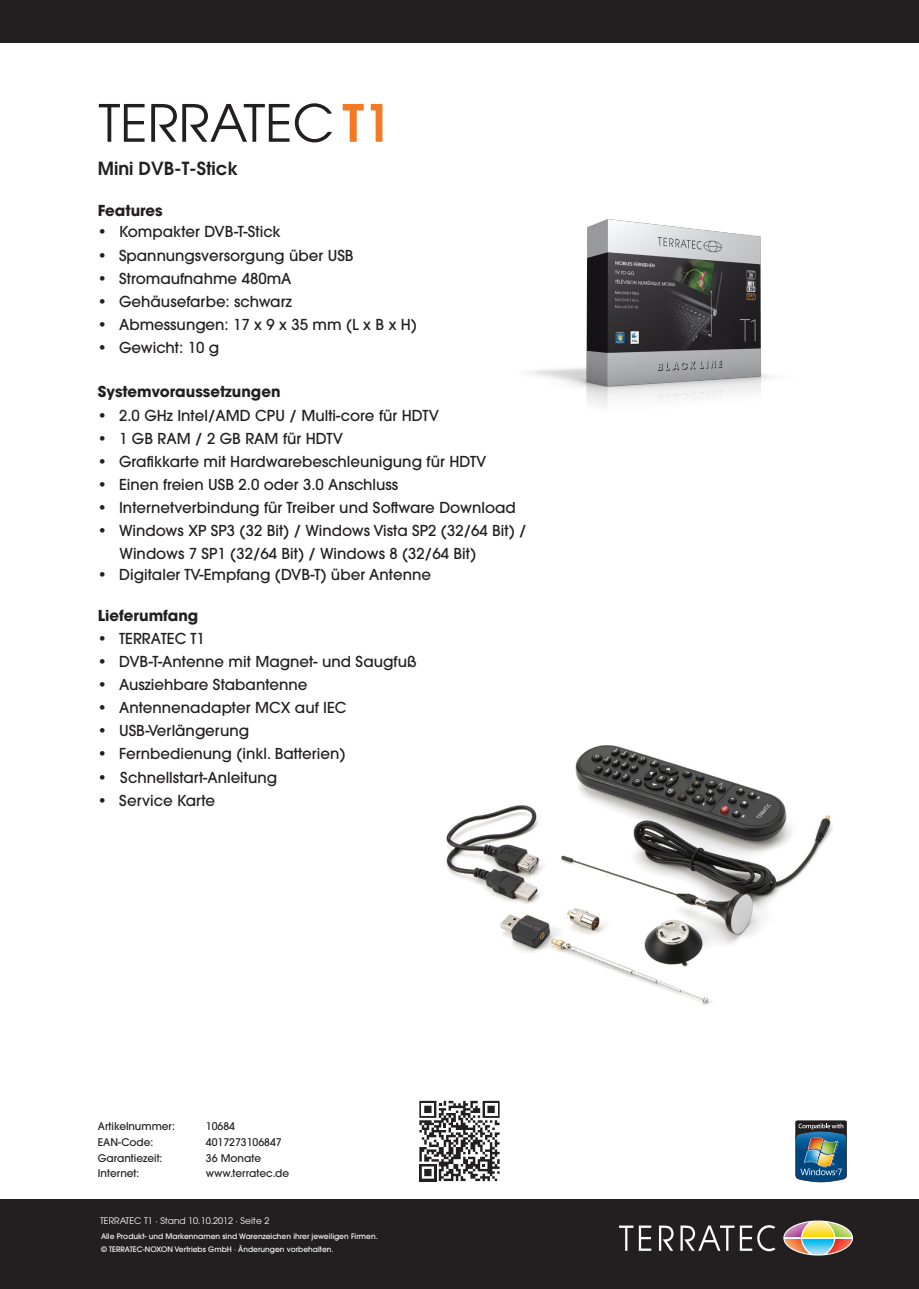
<style>
.page{position:relative;width:919px;height:1289px;background:#fff}
.page>*{position:absolute;margin:0;border:0;box-sizing:border-box;transform-origin:0 0}
.t1{font:51.15px "ITC Avant Garde Pro";color:#231f20}
.t2{font:600 18px "ITC Avant Garde Pro";color:#231f20}
.Texte_Aufzählung{font:500 15px "ITC Avant Garde Pro";color:#231f20}
.Texte_Aufzählung-2{font:700 15px "ITC Avant Garde Pro";color:#231f20}
.Texte_Aufzählung-3{font:500 10.5px "ITC Avant Garde Pro";color:#231f20}
.t3{font:9px "ITC Avant Garde Pro";color:#fff}
.t4{font:500 7.5px/13.2px "ITC Avant Garde Pro";color:#fff}
.s1{font-weight:600;color:#f47922}
</style>
<div class="page">
<div style="left:0;top:1199px;width:918px;height:89px;background:#231f20"></div>
<svg style="left:619px;top:1225px;width:32px;height:25px"></svg>
<svg style="left:659px;top:1225px;width:14px;height:25px"></svg>
<svg style="left:680px;top:1225px;width:95px;height:26px"></svg>
<svg style="left:783px;top:1220px;width:70px;height:35px"></svg>
<div style="left:0;top:0;width:918px;height:43px;background:#231f20"></div>
<img style="left:446px;top:745px;width:387px;height:260px">
<img style="left:795px;top:1120px;width:51px;height:62px">
<svg style="left:419px;top:1100px;width:81px;height:82px"></svg>
<svg style="left:419px;top:1100px;width:80px;height:80px"></svg>
<img style="left:529px;top:219px;width:241px;height:188px">
<p class="t1" style="left:98px;top:91px;width:295px">TERRATEC <span class="s1">T1</span></p>
<p class="t2" style="left:98px;top:157px;width:141px">Mini DVB-T-Stick</p>
<p class="Texte_Aufzählung-2" style="left:98px;top:201px;width:66px">Features</p>
<p class="Texte_Aufzählung" style="left:98px;top:222px;width:184px">• Kompakter DVB-T-Stick</p>
<p class="Texte_Aufzählung" style="left:98px;top:245px;width:257px">• Spannungsversorgung über USB</p>
<p class="Texte_Aufzählung" style="left:98px;top:268px;width:195px">• Stromaufnahme 480mA</p>
<p class="Texte_Aufzählung" style="left:98px;top:292px;width:195px">• Gehäusefarbe: schwarz</p>
<p class="Texte_Aufzählung" style="left:98px;top:315px;width:320px">• Abmessungen: 17 x 9 x 35 mm (L x B x H)</p>
<p class="Texte_Aufzählung" style="left:98px;top:338px;width:123px">• Gewicht: 10 g</p>
<p class="Texte_Aufzählung-2" style="left:98px;top:382px;width:184px">Systemvoraussetzungen</p>
<p class="Texte_Aufzählung" style="left:98px;top:405px;width:342px">• 2.0 GHz Intel/AMD CPU / Multi-core für HDTV</p>
<p class="Texte_Aufzählung" style="left:98px;top:428px;width:246px">• 1 GB RAM / 2 GB RAM für HDTV</p>
<p class="Texte_Aufzählung" style="left:98px;top:452px;width:390px">• Grafikkarte mit Hardwarebeschleunigung für HDTV</p>
<p class="Texte_Aufzählung" style="left:98px;top:475px;width:302px">• Einen freien USB 2.0 oder 3.0 Anschluss</p>
<p class="Texte_Aufzählung" style="left:98px;top:498px;width:419px">• Internetverbindung für Treiber und Software Download</p>
<p class="Texte_Aufzählung" style="left:98px;top:521px;width:430px">• Windows XP SP3 (32 Bit) / Windows Vista SP2 (32/64 Bit) /</p>
<p class="Texte_Aufzählung" style="left:120px;top:544px;width:358px">Windows 7 SP1 (32/64 Bit) / Windows 8 (32/64 Bit)</p>
<p class="Texte_Aufzählung" style="left:98px;top:565px;width:335px">• Digitaler TV-Empfang (DVB-T) über Antenne</p>
<p class="Texte_Aufzählung-2" style="left:98px;top:605px;width:102px">Lieferumfang</p>
<p class="Texte_Aufzählung" style="left:98px;top:628px;width:108px">• TERRATEC T1</p>
<p class="Texte_Aufzählung" style="left:98px;top:651px;width:320px">• DVB-T-Antenne mit Magnet- und Saugfuß</p>
<p class="Texte_Aufzählung" style="left:98px;top:675px;width:211px">• Ausziehbare Stabantenne</p>
<p class="Texte_Aufzählung" style="left:98px;top:698px;width:250px">• Antennenadapter MCX auf IEC</p>
<p class="Texte_Aufzählung" style="left:98px;top:721px;width:153px">• USB-Verlängerung</p>
<p class="Texte_Aufzählung" style="left:98px;top:744px;width:249px">• Fernbedienung (inkl. Batterien)</p>
<p class="Texte_Aufzählung" style="left:98px;top:767px;width:181px">• Schnellstart-Anleitung</p>
<p class="Texte_Aufzählung" style="left:98px;top:790px;width:119px">• Service Karte</p>
<p class="Texte_Aufzählung-3" style="left:98px;top:1119px;width:79px">Artikelnummer:</p>
<p class="Texte_Aufzählung-3" style="left:206px;top:1119px;width:31px">10684</p>
<p class="Texte_Aufzählung-3" style="left:98px;top:1135px;width:57px">EAN-Code:</p>
<p class="Texte_Aufzählung-3" style="left:206px;top:1135px;width:77px">4017273106847</p>
<p class="Texte_Aufzählung-3" style="left:98px;top:1150px;width:66px">Garantiezeit:</p>
<p class="Texte_Aufzählung-3" style="left:206px;top:1150px;width:57px">36 Monate</p>
<p class="Texte_Aufzählung-3" style="left:98px;top:1166px;width:43px">Internet:</p>
<p class="Texte_Aufzählung-3" style="left:206px;top:1166px;width:85px">www.terratec.de</p>
<p class="t3" style="left:100px;top:1215px;width:171px">TERRATEC T1 · Stand 10.10.2012 · Seite 2</p>
<p class="t4" style="left:101px;top:1229px;width:278px">Alle Produkt- und Markennamen sind Warenzeichen ihrer jeweiligen Firmen. © TERRATEC-NOXON Vertriebs GmbH · Änderungen vorbehalten.</p>
</div>
